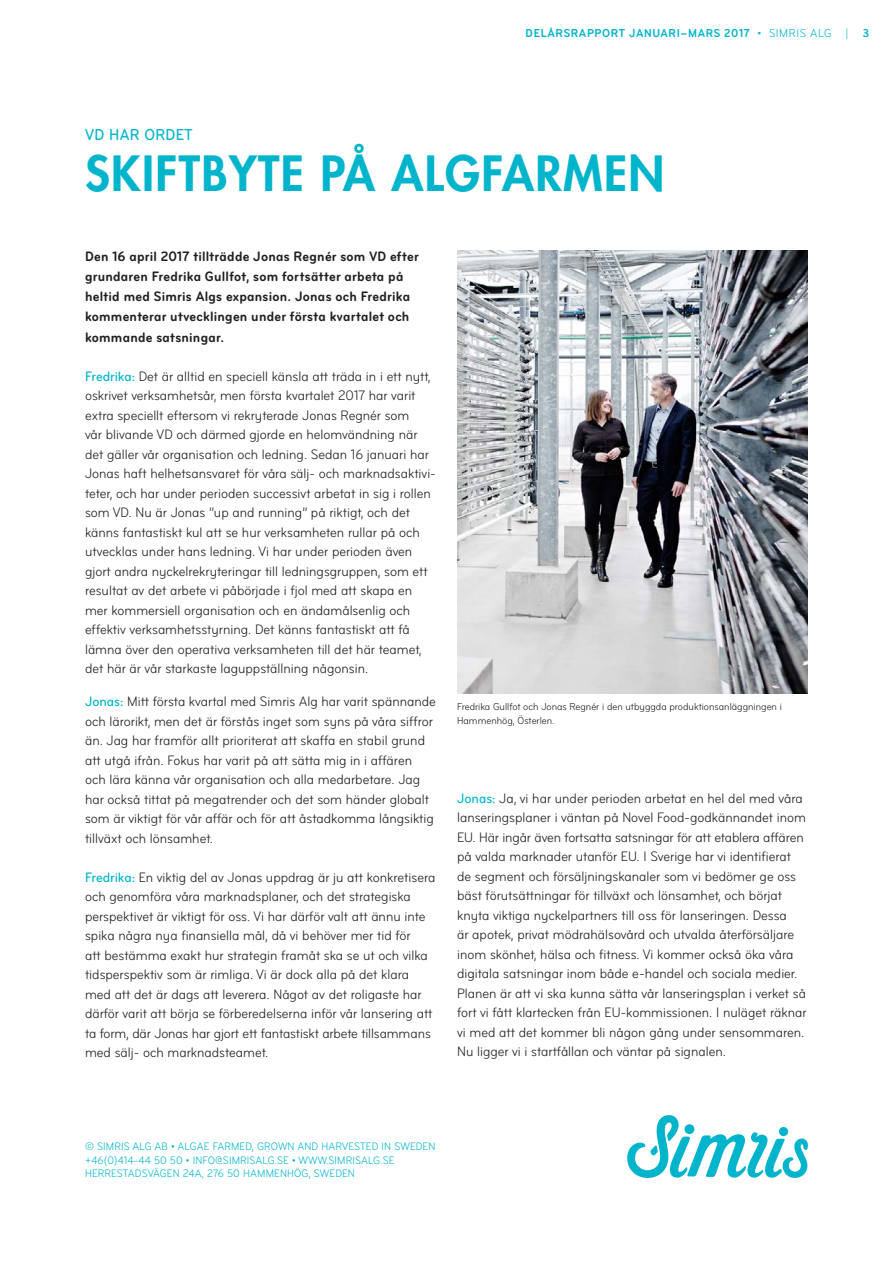
<style>
.page{position:relative;width:893px;height:1263px;background:#fff}
.page>*{position:absolute;margin:0;border:0;box-sizing:border-box;transform-origin:0 0}
.Stor_mellanrubrik_Fu{font:800 47.25px "Futura Std";letter-spacing:.03em;color:#00b5cb}
.ovan_rubrik_Futura_v{font:500 condensed 16.5px "Bryant";letter-spacing:.02em;color:#00b5cb}
.brödtext_9_5_13{font:condensed 14.25px/19.5px "Bryant";color:#231f20}
.brödtext_9_5_13-2{font:700 condensed 14.25px "Bryant";letter-spacing:.02em;color:#231f20}
.t1{font:700 condensed 12px "Bryant";letter-spacing:.055em;color:#00b5cb}
.brödtext_9_5_13-3{font:condensed 11.25px "Bryant";letter-spacing:.01em;color:#00b5cb}
.faktatext_bildtext{font:condensed 10.5px/13.5px "Bryant";color:#231f20}
.s1{font-weight:400}
.s2{font-weight:500;color:#00b5cb}
</style>
<div class="page">
<img style="left:457px;top:251px;width:351px;height:442px">
<svg style="left:627px;top:1115px;width:181px;height:63px"></svg>
<p class="t1" style="left:526px;top:25px;width:345px">DELÅRSRAPPORT JANUARI–MARS 2017 <span class="s1">• SIMRIS ALG |</span> 3</p>
<p class="ovan_rubrik_Futura_v" style="left:85px;top:124px;width:109px">VD HAR ORDET</p>
<p class="Stor_mellanrubrik_Fu" style="left:85px;top:144px;width:581px">SKIFTBYTE PÅ ALGFARMEN</p>
<p class="brödtext_9_5_13-2" style="left:85px;top:247px;width:335px">Den 16 april 2017 tillträdde Jonas Regnér som VD efter</p>
<p class="brödtext_9_5_13-2" style="left:85px;top:268px;width:320px">grundaren Fredrika Gullfot, som fortsätter arbeta på</p>
<p class="brödtext_9_5_13-2" style="left:85px;top:288px;width:327px">heltid med Simris Algs expansion. Jonas och Fredrika</p>
<p class="brödtext_9_5_13-2" style="left:85px;top:308px;width:326px">kommenterar utvecklingen under första kvartalet och</p>
<p class="brödtext_9_5_13-2" style="left:85px;top:328px;width:141px">kommande satsningar.</p>
<p class="brödtext_9_5_13" style="left:85px;top:366px;width:352px"><span class="s2">Fredrika:</span> Det är alltid en speciell känsla att träda in i ett nytt, oskrivet verksamhetsår, men första kvartalet 2017 har varit extra speciellt eftersom vi rekryterade Jonas Regnér som<br>vår blivande VD och därmed gjorde en helomvändning när det gäller vår organisation och ledning. Sedan 16 januari har Jonas haft helhetsansvaret för våra sälj- och marknadsaktivi&shy;teter, och har under perioden successivt arbetat in sig i rollen som VD. Nu är Jonas ”up and running” på riktigt, och det känns fantastiskt kul att se hur verksamheten rullar på och utvecklas under hans ledning. Vi har under perioden även gjort andra nyckelrekryteringar till ledningsgruppen, som ett resultat av det arbete vi påbörjade i fjol med att skapa en mer kommersiell organisation och en ändamålsenlig och effektiv verksamhetsstyrning. Det känns fantastiskt att få lämna över den operativa verksamheten till det här teamet, det här är vår starkaste laguppställning någonsin.</p>
<p class="brödtext_9_5_13" style="left:85px;top:692px;width:352px"><span class="s2">Jonas:</span> Mitt första kvartal med Simris Alg har varit spännande och lärorikt, men det är förstås inget som syns på våra siffror än. Jag har framför allt prioriterat att skaffa en stabil grund att utgå ifrån. Fokus har varit på att sätta mig in i affären och lära känna vår organisation och alla medarbetare. Jag har också tittat på megatrender och det som händer globalt som är viktigt för vår affär och för att åstadkomma långsiktig tillväxt och lönsamhet.</p>
<p class="brödtext_9_5_13" style="left:85px;top:867px;width:352px"><span class="s2">Fredrika:</span> En viktig del av Jonas uppdrag är ju att konkretisera och genomföra våra marknadsplaner, och det strategiska perspektivet är viktigt för oss. Vi har därför valt att ännu inte spika några nya finansiella mål, då vi behöver mer tid för<br>att bestämma exakt hur strategin framåt ska se ut och vilka tidsperspektiv som är rimliga. Vi är dock alla på det klara med att det är dags att leverera. Något av det roligaste har därför varit att börja se förberedelserna inför vår lansering att ta form, där Jonas har gjort ett fantastiskt arbete tillsammans med sälj- och marknadsteamet.</p>
<p class="faktatext_bildtext" style="left:457px;top:700px;width:326px">Fredrika Gullfot och Jonas Regnér i den utbyggda produktionsanläggningen i<br>Hammenhög, Österlen.</p>
<p class="brödtext_9_5_13" style="left:457px;top:788px;width:351px"><span class="s2">Jonas:</span> Ja, vi har under perioden arbetat en hel del med våra lanseringsplaner i väntan på Novel Food-godkännandet inom EU. Här ingår även fortsatta satsningar för att etablera affären på valda marknader utanför EU. I Sverige har vi identifierat de segment och försäljningskanaler som vi bedömer ge oss bäst förutsättningar för tillväxt och lönsamhet, och börjat knyta viktiga nyckelpartners till oss för lanseringen. Dessa<br>är apotek, privat mödrahälsovård och utvalda återförsäljare inom skönhet, hälsa och fitness. Vi kommer också öka våra digitala satsningar inom både e-handel och sociala medier.<br>Planen är att vi ska kunna sätta vår lanseringsplan i verket så fort vi fått klartecken från EU-kommissionen. I nuläget räknar vi med att det kommer bli någon gång under sensommaren.<br>Nu ligger vi i startfållan och väntar på signalen.</p>
<p class="brödtext_9_5_13-3" style="left:85px;top:1140px;width:352px">© SIMRIS ALG AB • ALGAE FARMED, GROWN AND HARVESTED IN SWEDEN</p>
<p class="brödtext_9_5_13-3" style="left:85px;top:1153px;width:311px">+46(0)414-44 50 50 • INFO@SIMRISALG.SE • WWW.SIMRISALG.SE</p>
<p class="brödtext_9_5_13-3" style="left:85px;top:1167px;width:271px">HERRESTADSVÄGEN 24A, 276 50 HAMMENHÖG, SWEDEN</p>
</div>
